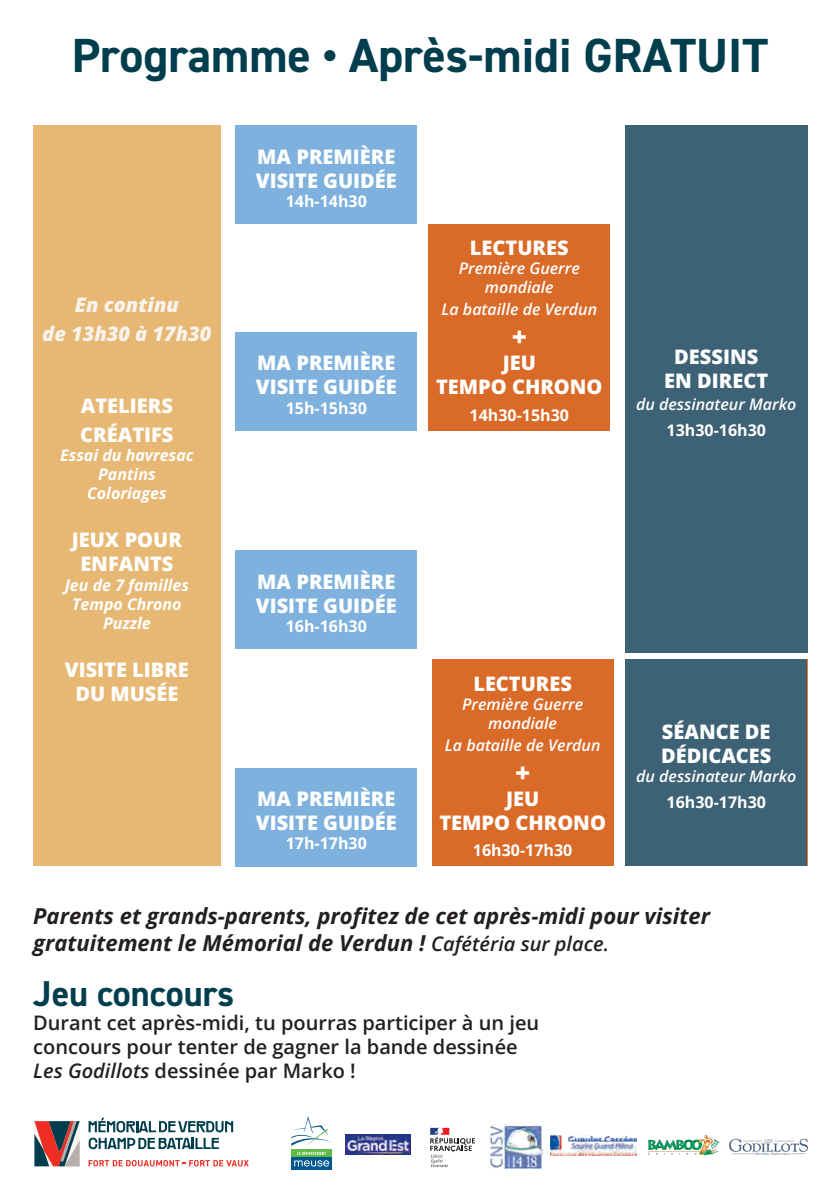
<style>
.page{position:relative;width:840px;height:1191px;background:#fff}
.page>*{position:absolute;margin:0;border:0;box-sizing:border-box;transform-origin:0 0}
.t1{font:700 48px "DIN2014";color:#003e4e}
.t2{font:700 36px "DIN2014";color:#003e4e}
.t3{font:800 26px "Open Sans";color:#fff}
.t4{font:italic 700 22px/26.4px "Open Sans";color:#231f20}
.t5{font:800 20px/24px "Open Sans";color:#fff}
.t6{font:600 20px/24px "Open Sans";color:#231f20}
.t7{font:italic 800 20px "Open Sans";color:#f9f3ee}
.t8{font:italic 16px/19.2px "Open Sans";color:#fff;text-align:center}
.t9{font:16px "Open Sans";color:#fff}
.t10{font:italic 700 16px "Open Sans";color:#fff}
.s1{font-weight:400;font-size:20px}
.s2{font-weight:400;font-style:italic}
</style>
<div class="page">
<img style="left:345px;top:1134px;width:65px;height:20px">
<div style="left:291px;top:1157px;width:40px;height:12px;background:#00568f"></div>
<svg style="left:291px;top:1154px;width:40px;height:3px"></svg>
<svg style="left:291px;top:1116px;width:40px;height:38px"></svg>
<svg style="left:294px;top:1160px;width:35px;height:6px"></svg>
<img style="left:489px;top:1124px;width:53px;height:44px">
<svg style="left:430px;top:1127px;width:44px;height:40px"></svg>
<div style="left:235px;top:126px;width:182px;height:98px;background:#7eb1dd"></div>
<div style="left:33px;top:126px;width:187px;height:740px;background:#e7b874"></div>
<div style="left:428px;top:224px;width:181px;height:206px;background:#d96a28"></div>
<svg style="left:34px;top:1121px;width:46px;height:45px;background:#8f6263"></svg>
<svg style="left:88px;top:1117px;width:145px;height:32px"></svg>
<svg style="left:88px;top:1160px;width:161px;height:6px"></svg>
<div style="left:235px;top:332px;width:182px;height:98px;background:#7eb1dd"></div>
<div style="left:235px;top:551px;width:182px;height:98px;background:#7eb1dd"></div>
<div style="left:235px;top:768px;width:182px;height:98px;background:#7eb1dd"></div>
<div style="left:432px;top:659px;width:181px;height:207px;background:#d96a28"></div>
<img style="left:550px;top:1135px;width:86px;height:20px">
<div style="left:624px;top:126px;width:182px;height:527px;background:#3e6275"></div>
<div style="left:625px;top:659px;width:181px;height:207px;background:#3e6275"></div>
<img style="left:729px;top:1138px;width:77px;height:17px">
<img style="left:648px;top:1134px;width:72px;height:22px">
<p class="t1" style="left:72px;top:23px;width:697px">Programme • Après-midi GRATUIT</p>
<p class="t7" style="left:75px;top:291px;width:106px">En continu</p>
<p class="t7" style="left:42px;top:320px;width:171px">de 13h30 à 17h30</p>
<p class="t5" style="left:80px;top:391px;width:95px;line-height:28.8px">ATELIERS<br>CRÉATIFS</p>
<p class="t10" style="left:60px;top:444px;width:135px">Essai du havresac</p>
<p class="t10" style="left:98px;top:463px;width:59px">Pantins</p>
<p class="t10" style="left:87px;top:482px;width:81px">Coloriages</p>
<p class="t5" style="left:72px;top:527px;width:112px">JEUX POUR</p>
<p class="t5" style="left:80px;top:551px;width:95px">ENFANTS</p>
<p class="t10" style="left:65px;top:573px;width:126px">Jeu de 7 familles</p>
<p class="t10" style="left:72px;top:593px;width:111px">Tempo Chrono</p>
<p class="t10" style="left:103px;top:612px;width:49px">Puzzle</p>
<p class="t5" style="left:65px;top:657px;width:125px;text-align:center">VISITE LIBRE<br>DU MUSÉE</p>
<p class="t5" style="left:257px;top:144px;width:140px">MA PREMIÈRE</p>
<p class="t5" style="left:256px;top:168px;width:142px">VISITE GUIDÉE</p>
<p class="t9" style="left:285px;top:190px;width:83px">14h-14h30</p>
<p class="t5" style="left:257px;top:351px;width:140px">MA PREMIÈRE</p>
<p class="t5" style="left:256px;top:375px;width:142px">VISITE GUIDÉE</p>
<p class="t9" style="left:285px;top:397px;width:83px">15h-15h30</p>
<p class="t5" style="left:469px;top:235px;width:100px">LECTURES</p>
<p class="t8" style="left:458px;top:258px;width:122px">Première Guerre mondiale</p>
<p class="t8" style="left:441px;top:299px;width:157px">La bataille de Verdun</p>
<p class="t3" style="left:511px;top:319px;width:17px">+</p>
<p class="t5" style="left:502px;top:350px;width:35px">JEU</p>
<p class="t5" style="left:436px;top:374px;width:168px">TEMPO CHRONO</p>
<p class="t9" style="left:469px;top:404px;width:101px">14h30-15h30</p>
<p class="t5" style="left:664px;top:344px;width:105px;text-align:center">DESSINS<br>EN DIRECT</p>
<p class="t8" style="left:635px;top:394px;width:162px">du dessinateur Marko</p>
<p class="t9" style="left:666px;top:419px;width:101px">13h30-16h30</p>
<p class="t5" style="left:257px;top:569px;width:140px">MA PREMIÈRE</p>
<p class="t5" style="left:256px;top:593px;width:142px">VISITE GUIDÉE</p>
<p class="t9" style="left:285px;top:615px;width:83px">16h-16h30</p>
<p class="t5" style="left:257px;top:786px;width:140px">MA PREMIÈRE</p>
<p class="t5" style="left:256px;top:810px;width:142px">VISITE GUIDÉE</p>
<p class="t9" style="left:285px;top:832px;width:83px">17h-17h30</p>
<p class="t5" style="left:473px;top:671px;width:100px">LECTURES</p>
<p class="t8" style="left:462px;top:694px;width:122px">Première Guerre mondiale</p>
<p class="t8" style="left:444px;top:734px;width:157px">La bataille de Verdun</p>
<p class="t3" style="left:515px;top:754px;width:17px">+</p>
<p class="t5" style="left:506px;top:786px;width:35px">JEU</p>
<p class="t5" style="left:439px;top:810px;width:168px">TEMPO CHRONO</p>
<p class="t9" style="left:472px;top:839px;width:101px">16h30-17h30</p>
<p class="t5" style="left:660px;top:719px;width:112px">SÉANCE DE<br>DÉDICACES</p>
<p class="t8" style="left:635px;top:766px;width:162px">du dessinateur Marko</p>
<p class="t9" style="left:666px;top:791px;width:101px">16h30-17h30</p>
<p class="t4" style="left:33px;top:902px;width:677px">Parents et grands-parents, profitez de cet après-midi pour visiter gratuitement le Mémorial de Verdun ! <span class="s1">Cafétéria sur place.</span></p>
<p class="t2" style="left:33px;top:970px;width:202px">Jeu concours</p>
<p class="t6" style="left:33px;top:1010px;width:507px">Durant cet après-midi, tu pourras participer à un jeu concours pour tenter de gagner la bande dessinée<br><span class="s2">Les Godillots</span> dessinée par Marko !</p>
</div>
